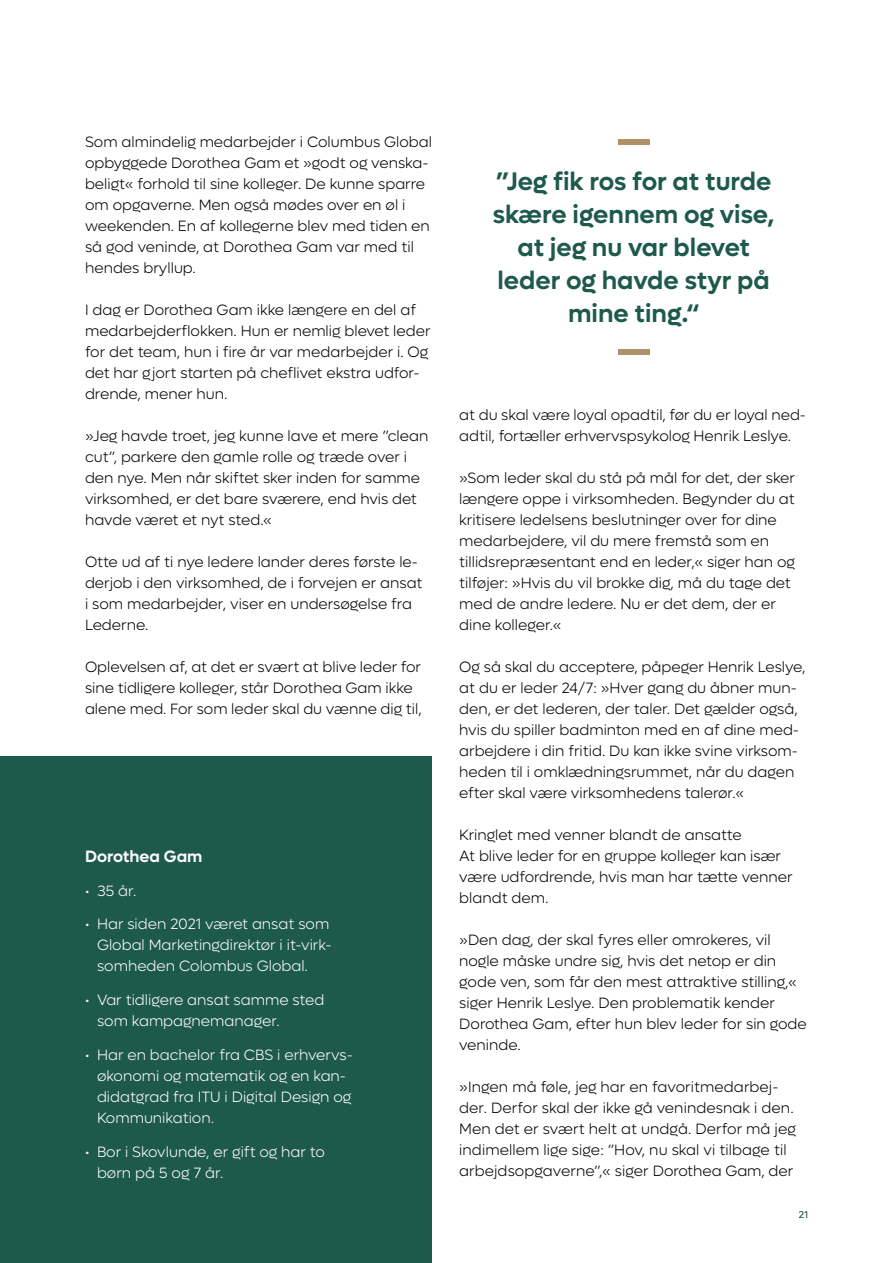
<style>
.page{position:relative;width:893px;height:1263px;background:#fff}
.page>*{position:absolute;margin:0;border:0;box-sizing:border-box;transform-origin:0 0}
.t1{font:600 25.5px/33px "Lufga";color:#1e5a4b;text-align:center}
.t2{font:600 16.5px "Lufga";color:#fff}
.t3{font:300 15px/21px "Lufga";color:#000}
.t4{font:300 15px/21px "Lufga";color:#fff}
.t5{font:300 9.75px "Lufga";color:#1e5a4b}
</style>
<div class="page">
<div style="left:618px;top:139px;width:31px;height:6px;background:#af9169"></div>
<div style="left:618px;top:349px;width:31px;height:6px;background:#af9169"></div>
<div style="left:0;top:756px;width:432px;height:507px;background:#1e5a4b"></div>
<p class="t3" style="left:85px;top:131px;width:349px">Som almindelig medarbejder i Columbus Global opbyggede Dorothea Gam et »godt og venska&shy;beligt« forhold til sine kolleger. De kunne sparre om opgaverne. Men også mødes over en øl i weekenden. En af kollegerne blev med tiden en så god veninde, at Dorothea Gam var med til hendes bryllup.</p>
<p class="t3" style="left:85px;top:299px;width:347px">I dag er Dorothea Gam ikke længere en del af medarbejderflokken. Hun er nemlig blevet leder for det team, hun i fire år var medarbejder i. Og det har gjort starten på cheflivet ekstra udfor&shy;drende, mener hun.</p>
<p class="t3" style="left:85px;top:425px;width:345px">»Jeg havde troet, jeg kunne lave et mere ”clean cut”, parkere den gamle rolle og træde over i den nye. Men når skiftet sker inden for samme virksomhed, er det bare sværere, end hvis det havde været et nyt sted.«</p>
<p class="t3" style="left:85px;top:551px;width:339px">Otte ud af ti nye ledere lander deres første le&shy;derjob i den virksomhed, de i forvejen er ansat i som medarbejder, viser en undersøgelse fra Lederne.</p>
<p class="t3" style="left:85px;top:656px;width:338px">Oplevelsen af, at det er svært at blive leder for sine tidligere kolleger, står Dorothea Gam ikke alene med. For som leder skal du vænne dig til,</p>
<p class="t2" style="left:85px;top:846px;width:119px">Dorothea Gam</p>
<p class="t4" style="left:85px;top:880px;width:53px">• 35 år.</p>
<p class="t4" style="left:97px;top:914px;width:236px;text-indent:-12px">• Har siden 2021 været ansat som<br>Global Marketingdirektør i it-virk&shy;somheden Colombus Global.</p>
<p class="t4" style="left:97px;top:989px;width:229px;text-indent:-12px">• Var tidligere ansat samme sted som kampagnemanager.</p>
<p class="t4" style="left:97px;top:1044px;width:257px;text-indent:-12px">• Har en bachelor fra CBS i erhvervs&shy;økonomi og matematik og en kan&shy;didatgrad fra ITU i Digital Design og<br>Kommunikation.</p>
<p class="t4" style="left:97px;top:1141px;width:230px;text-indent:-12px">• Bor i Skovlunde, er gift og har to børn på 5 og 7 år.</p>
<h1 class="t1" style="left:493px;top:165px;width:283px">”Jeg fik ros for at turde skære igennem og vise, at jeg nu var blevet leder og havde styr på mine ting.“</h1>
<p class="t3" style="left:459px;top:404px;width:348px">at du skal være loyal opadtil, før du er loyal ned&shy;adtil, fortæller erhvervspsykolog Henrik Leslye.</p>
<p class="t3" style="left:459px;top:467px;width:337px">»Som leder skal du stå på mål for det, der sker længere oppe i virksomheden. Begynder du at kritisere ledelsens beslutninger over for dine medarbejdere, vil du mere fremstå som en tillidsrepræsentant end en leder,« siger han og tilføjer: »Hvis du vil brokke dig, må du tage det med de andre ledere. Nu er det dem, der er dine kolleger.«</p>
<p class="t3" style="left:459px;top:656px;width:348px">Og så skal du acceptere, påpeger Henrik Leslye, at du er leder 24/7: »Hver gang du åbner mun&shy;den, er det lederen, der taler. Det gælder også, hvis du spiller badminton med en af dine med&shy;arbejdere i din fritid. Du kan ikke svine virksom&shy;heden til i omklædningsrummet, når du dagen efter skal være virksomhedens talerør.«</p>
<p class="t3" style="left:459px;top:824px;width:335px">Kringlet med venner blandt de ansatte<br>At blive leder for en gruppe kolleger kan især være udfordrende, hvis man har tætte venner blandt dem.</p>
<p class="t3" style="left:459px;top:929px;width:349px">»Den dag, der skal fyres eller omrokeres, vil nogle måske undre sig, hvis det netop er din gode ven, som får den mest attraktive stilling,« siger Henrik Leslye. Den problematik kender Dorothea Gam, efter hun blev leder for sin gode veninde.</p>
<p class="t3" style="left:459px;top:1076px;width:338px">»Ingen må føle, jeg har en favoritmedarbej&shy;der. Derfor skal der ikke gå venindesnak i den.<br>Men det er svært helt at undgå. Derfor må jeg indimellem lige sige: ”Hov, nu skal vi tilbage til arbejdsopgaverne”,« siger Dorothea Gam, der</p>
<p class="t5" style="left:799px;top:1209px;width:11px">21</p>
</div>
